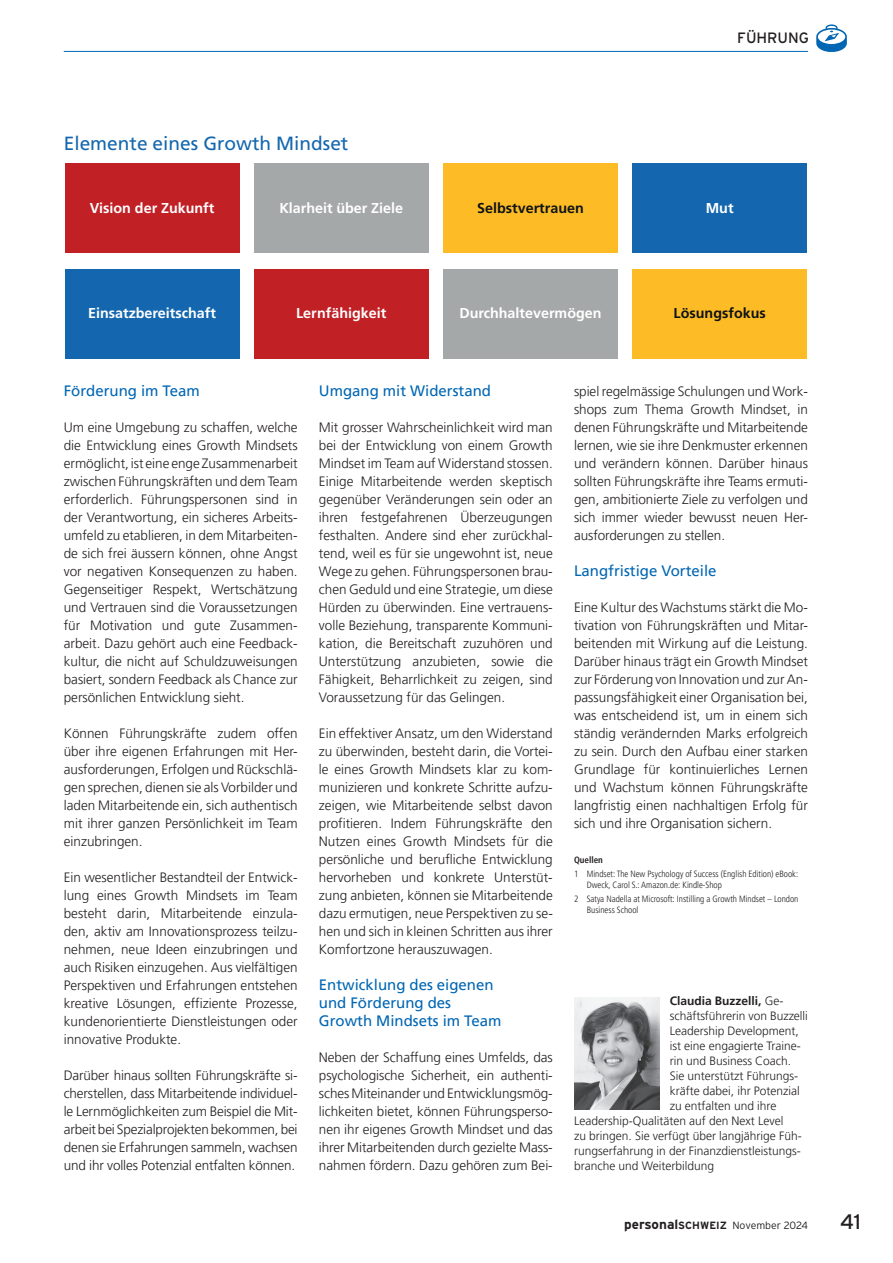
<style>
.page{position:relative;width:893px;height:1263px;background:#fff}
.page>*{position:absolute;margin:0;border:0;box-sizing:border-box;transform-origin:0 0}
.t1{font:21px "Interstate";color:#231f20}
.t2{font:19.05px "Frutiger LT Pro";color:#1467ae}
.t3{font:15px/18px "Frutiger LT Pro";color:#0166b3}
.t4{font:15px "Interstate";color:#231f20}
.t5{font:700 14.25px "Frutiger LT Pro";color:#fff}
.t6{font:700 14.25px "Frutiger LT Pro";color:#0f1313}
.t7{font:300 13.5px/18px "Frutiger LT Pro";color:#231f20;text-align:justify}
.t8{font:300 12px "Frutiger LT Pro";color:#231f20}
.t9{font:700 12px "Frutiger LT Pro";color:#231f20}
.t10{font:300 10.5px "Interstate";letter-spacing:-.01em;color:#231f20}
.t11{font:300 condensed 9px/10.8px "Frutiger LT Pro";color:#231f20}
.t12{font:700 condensed 9px "Frutiger LT Pro";color:#231f20}
.s1{font-weight:300}
.s2{font-weight:700;font-size:13.5px}
.s3{font-weight:700}
</style>
<div class="page">
<hr style="left:64px;top:51px;width:744px;height:1px;background:#0166b3">
<svg style="left:816px;top:24px;width:31px;height:28px"></svg>
<img style="left:574px;top:997px;width:85px;height:113px">
<div style="left:65px;top:164px;width:174px;height:89px;background:#c12025"></div>
<div style="left:65px;top:269px;width:174px;height:89px;background:#1467ae"></div>
<div style="left:254px;top:164px;width:174px;height:89px;background:#a5a8a8"></div>
<div style="left:254px;top:269px;width:174px;height:89px;background:#c12025"></div>
<div style="left:443px;top:164px;width:175px;height:89px;background:#fdbc26"></div>
<div style="left:443px;top:269px;width:175px;height:89px;background:#a5a8a8"></div>
<div style="left:632px;top:164px;width:175px;height:89px;background:#1467ae"></div>
<div style="left:632px;top:269px;width:175px;height:89px;background:#fdbc26"></div>
<h2 class="t2" style="left:64px;top:132px;width:286px">Elemente eines Growth Mindset</h2>
<p class="t4" style="left:737px;top:28px;width:73px">FÜHRUNG</p>
<p class="t5" style="left:90px;top:199px;width:126px">Vision der Zukunft</p>
<p class="t5" style="left:279px;top:199px;width:125px">Klarheit über Ziele</p>
<p class="t6" style="left:477px;top:199px;width:108px">Selbstvertrauen</p>
<p class="t5" style="left:706px;top:199px;width:29px">Mut</p>
<p class="t5" style="left:88px;top:304px;width:129px">Einsatzbereitschaft</p>
<p class="t5" style="left:296px;top:304px;width:92px">Lernfähigkeit</p>
<p class="t5" style="left:459px;top:304px;width:144px">Durchhaltevermögen</p>
<p class="t6" style="left:674px;top:304px;width:94px">Lösungsfokus</p>
<p class="t3" style="left:64px;top:382px;width:138px">Förderung im Team</p>
<p class="t7" style="left:64px;top:418px;width:235px">Um eine Umgebung zu schaffen, welche die Entwicklung eines Growth Mindsets ermöglicht, ist eine enge Zusammenarbeit zwischen Führungskräften und dem Team erforderlich. Führungspersonen sind in der Verantwortung, ein sicheres Arbeits&shy;umfeld zu etablieren, in dem Mitarbeiten&shy;de sich frei äussern können, ohne Angst vor negativen Konsequenzen zu haben.<br>Gegenseitiger Respekt, Wertschätzung und Vertrauen sind die Voraussetzungen für Motivation und gute Zusammen&shy;arbeit. Dazu gehört auch eine Feedback&shy;kultur, die nicht auf Schuldzuweisungen basiert, sondern Feedback als Chance zur persönlichen Entwicklung sieht.</p>
<p class="t7" style="left:64px;top:724px;width:235px">Können Führungskräfte zudem offen über ihre eigenen Erfahrungen mit Her&shy;ausforderungen, Erfolgen und Rückschlä&shy;gen sprechen, dienen sie als Vorbilder und laden Mitarbeitende ein, sich authentisch mit ihrer ganzen Persönlichkeit im Team einzubringen.</p>
<p class="t7" style="left:64px;top:868px;width:235px">Ein wesentlicher Bestandteil der Entwick&shy;lung eines Growth Mindsets im Team besteht darin, Mitarbeitende einzula&shy;den, aktiv am Innovationsprozess teilzu&shy;nehmen, neue Ideen einzubringen und auch Risiken einzugehen. Aus vielfältigen Perspektiven und Erfahrungen entstehen kreative Lösungen, effiziente Prozesse, kundenorientierte Dienstleistungen oder innovative Produkte.</p>
<p class="t7" style="left:64px;top:1066px;width:235px">Darüber hinaus sollten Führungskräfte si&shy;cherstellen, dass Mitarbeitende individuel&shy;le Lernmöglichkeiten zum Beispiel die Mit&shy;arbeit bei Spezialprojekten bekommen, bei denen sie Erfahrungen sammeln, wachsen und ihr volles Potenzial entfalten können.</p>
<p class="t3" style="left:319px;top:382px;width:174px">Umgang mit Widerstand</p>
<p class="t7" style="left:319px;top:418px;width:235px">Mit grosser Wahrscheinlichkeit wird man bei der Entwicklung von einem Growth Mindset im Team auf Widerstand stossen.<br>Einige Mitarbeitende werden skeptisch gegenüber Veränderungen sein oder an ihren festgefahrenen Überzeugungen festhalten. Andere sind eher zurückhal&shy;tend, weil es für sie ungewohnt ist, neue Wege zu gehen. Führungspersonen brau&shy;chen Geduld und eine Strategie, um diese Hürden zu überwinden. Eine vertrauens&shy;volle Beziehung, transparente Kommuni&shy;kation, die Bereitschaft zuzuhören und Unterstützung anzubieten, sowie die Fähigkeit, Beharrlichkeit zu zeigen, sind Voraussetzung für das Gelingen.</p>
<p class="t7" style="left:319px;top:724px;width:235px">Ein effektiver Ansatz, um den Widerstand zu überwinden, besteht darin, die Vortei&shy;le eines Growth Mindsets klar zu kom&shy;munizieren und konkrete Schritte aufzu&shy;zeigen, wie Mitarbeitende selbst davon profitieren. Indem Führungskräfte den Nutzen eines Growth Mindsets für die persönliche und berufliche Entwicklung hervorheben und konkrete Unterstüt&shy;zung anbieten, können sie Mitarbeitende dazu ermutigen, neue Perspektiven zu se&shy;hen und sich in kleinen Schritten aus ihrer Komfortzone herauszuwagen.</p>
<p class="t3" style="left:319px;top:976px;width:184px">Entwicklung des eigenen und Förderung des<br>Growth Mindsets im Team</p>
<p class="t7" style="left:319px;top:1048px;width:235px">Neben der Schaffung eines Umfelds, das psychologische Sicherheit, ein authenti&shy;sches Miteinander und Entwicklungsmög&shy;lichkeiten bietet, können Führungsperso&shy;nen ihr eigenes Growth Mindset und das ihrer Mitarbeitenden durch gezielte Mass&shy;nahmen fördern. Dazu gehören zum Bei-</p>
<p class="t7" style="left:574px;top:382px;width:235px">spiel regelmässige Schulungen und Work&shy;shops zum Thema Growth Mindset, in denen Führungskräfte und Mitarbeitende lernen, wie sie ihre Denkmuster erkennen und verändern können. Darüber hinaus sollten Führungskräfte ihre Teams ermuti&shy;gen, ambitionierte Ziele zu verfolgen und sich immer wieder bewusst neuen Her&shy;ausforderungen zu stellen.</p>
<p class="t3" style="left:574px;top:562px;width:144px">Langfristige Vorteile</p>
<p class="t7" style="left:574px;top:598px;width:235px">Eine Kultur des Wachstums stärkt die Mo&shy;tivation von Führungskräften und Mitar&shy;beitenden mit Wirkung auf die Leistung.<br>Darüber hinaus trägt ein Growth Mindset zur Förderung von Innovation und zur An&shy;passungsfähigkeit einer Organisation bei, was entscheidend ist, um in einem sich ständig verändernden Marks erfolgreich zu sein. Durch den Aufbau einer starken Grundlage für kontinuierliches Lernen und Wachstum können Führungskräfte langfristig einen nachhaltigen Erfolg für sich und ihre Organisation sichern.</p>
<p class="t12" style="left:574px;top:855px;width:30px">Quellen</p>
<p class="t11" style="left:587px;top:869px;width:213px;text-indent:-13px">1 Mindset: The New Psychology of Success (English Edition) eBook:<br>Dweck, Carol S.: Amazon.de: Kindle-Shop</p>
<p class="t11" style="left:587px;top:894px;width:213px;text-indent:-13px">2 Satya Nadella at Microsoft: Instilling a Growth Mindset – London<br>Business School</p>
<p class="t9" style="left:670px;top:994px;width:115px">Claudia Buzzelli, <span class="s1">Ge-</span></p>
<p class="t8" style="left:670px;top:1009px;width:140px">schäftsführerin von Buzzelli</p>
<p class="t8" style="left:670px;top:1024px;width:131px">Leadership Development,</p>
<p class="t8" style="left:670px;top:1039px;width:133px">ist eine engagierte Traine-</p>
<p class="t8" style="left:670px;top:1054px;width:123px">rin und Business Coach.</p>
<p class="t8" style="left:670px;top:1069px;width:130px">Sie unterstützt Führungs-</p>
<p class="t8" style="left:670px;top:1084px;width:132px">kräfte dabei, ihr Potenzial</p>
<p class="t8" style="left:670px;top:1099px;width:108px">zu entfalten und ihre</p>
<p class="t8" style="left:574px;top:1114px;width:211px">Leadership-Qualitäten auf den Next Level</p>
<p class="t8" style="left:574px;top:1129px;width:229px">zu bringen. Sie verfügt über langjährige Füh-</p>
<p class="t8" style="left:574px;top:1144px;width:228px">rungserfahrung in der Finanzdienstleistungs-</p>
<p class="t8" style="left:574px;top:1159px;width:142px">branche und Weiterbildung</p>
<p class="t10" style="left:624px;top:1218px;width:185px"><span class="s2">personal</span><span class="s3">SCHWEIZ</span> November 2024</p>
<h1 class="t1" style="left:840px;top:1209px;width:22px">41</h1>
</div>
